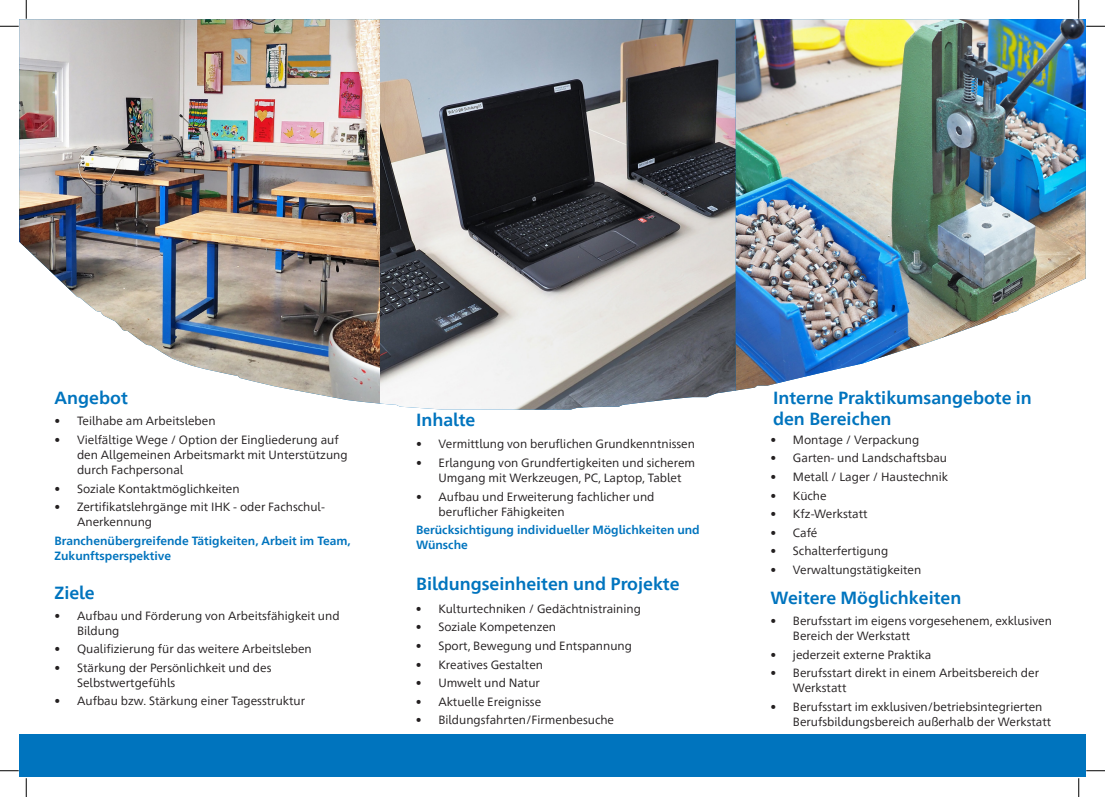
<style>
.page{position:relative;width:1105px;height:797px;background:#fff}
.page>*{position:absolute;margin:0;border:0;box-sizing:border-box;transform-origin:0 0}
.t1{font:700 17.5px "Frutiger Neue 1450 Pro";color:#0074be}
.t2{font:11.88px/15px "Frutiger Neue 1450 Pro";color:#231f20}
.t3{font:700 11.88px/15px "Frutiger Neue 1450 Pro";color:#0074be}
</style>
<div class="page">
<img style="left:19px;top:19px;width:361px;height:384px">
<img style="left:736px;top:19px;width:350px;height:371px">
<img style="left:380px;top:19px;width:356px;height:390px">
<div style="left:19px;top:734px;width:1067px;height:42px;background:#0074be"></div>
<svg style="left:0;top:25px;width:19px;height:2px"></svg>
<svg style="left:1086px;top:25px;width:19px;height:2px"></svg>
<svg style="left:0;top:770px;width:19px;height:1px"></svg>
<svg style="left:1086px;top:770px;width:19px;height:1px"></svg>
<svg style="left:25px;top:0;width:2px;height:19px"></svg>
<svg style="left:25px;top:778px;width:2px;height:19px"></svg>
<svg style="left:1078px;top:0;width:1px;height:19px"></svg>
<svg style="left:1078px;top:778px;width:1px;height:19px"></svg>
<h1 class="t1" style="left:55px;top:385px;width:75px">Angebot</h1>
<h1 class="t1" style="left:773px;top:385px;width:260px">Interne Praktikumsangebote in</h1>
<p class="t2" style="left:55px;top:413px;width:163px">• Teilhabe am Arbeitsleben</p>
<h1 class="t1" style="left:773px;top:406px;width:120px">den Bereichen</h1>
<p class="t2" style="left:77px;top:431px;width:272px;text-indent:-23px">• Vielfältige Wege / Option der Eingliederung auf den Allgemeinen Arbeitsmarkt mit Unterstützung durch Fachpersonal</p>
<p class="t2" style="left:55px;top:480px;width:187px">• Soziale Kontaktmöglichkeiten</p>
<p class="t2" style="left:77px;top:498px;width:249px;text-indent:-23px">• Zertifikatslehrgänge mit IHK - oder Fachschul-<br>Anerkennung</p>
<p class="t3" style="left:55px;top:532px;width:298px">Branchenübergreifende Tätigkeiten, Arbeit im Team,<br>Zukunftsperspektive</p>
<h1 class="t1" style="left:770px;top:585px;width:192px">Weitere Möglichkeiten</h1>
<h1 class="t1" style="left:416px;top:407px;width:61px">Inhalte</h1>
<p class="t2" style="left:416px;top:436px;width:280px">• Vermittlung von beruflichen Grundkenntnissen</p>
<p class="t2" style="left:439px;top:454px;width:258px;text-indent:-23px">• Erlangung von Grundfertigkeiten und sicherem<br>Umgang mit Werkzeugen, PC, Laptop, Tablet</p>
<p class="t2" style="left:439px;top:488px;width:217px;text-indent:-23px">• Aufbau und Erweiterung fachlicher und beruflicher Fähigkeiten</p>
<p class="t3" style="left:416px;top:521px;width:285px">Berücksichtigung individueller Möglichkeiten und<br>Wünsche</p>
<p class="t2" style="left:770px;top:431px;width:150px">• Montage / Verpackung</p>
<p class="t2" style="left:770px;top:450px;width:178px">• Garten- und Landschaftsbau</p>
<p class="t2" style="left:770px;top:468px;width:179px">• Metall / Lager / Haustechnik</p>
<p class="t2" style="left:770px;top:487px;width:58px">• Küche</p>
<p class="t2" style="left:770px;top:505px;width:99px">• Kfz-Werkstatt</p>
<p class="t2" style="left:770px;top:524px;width:49px">• Café</p>
<p class="t2" style="left:770px;top:542px;width:119px">• Schalterfertigung</p>
<p class="t2" style="left:770px;top:561px;width:152px">• Verwaltungstätigkeiten</p>
<h1 class="t1" style="left:416px;top:571px;width:265px">Bildungseinheiten und Projekte</h1>
<h1 class="t1" style="left:55px;top:580px;width:42px">Ziele</h1>
<p class="t2" style="left:77px;top:607px;width:264px;text-indent:-23px">• Aufbau und Förderung von Arbeitsfähigkeit und<br>Bildung</p>
<p class="t2" style="left:55px;top:640px;width:259px">• Qualifizierung für das weitere Arbeitsleben</p>
<p class="t2" style="left:77px;top:659px;width:196px;text-indent:-23px">• Stärkung der Persönlichkeit und des<br>Selbstwertgefühls</p>
<p class="t2" style="left:55px;top:692px;width:252px">• Aufbau bzw. Stärkung einer Tagesstruktur</p>
<p class="t2" style="left:416px;top:600px;width:227px">• Kulturtechniken / Gedächtnistraining</p>
<p class="t2" style="left:416px;top:619px;width:142px">• Soziale Kompetenzen</p>
<p class="t2" style="left:416px;top:637px;width:218px">• Sport, Bewegung und Entspannung</p>
<p class="t2" style="left:416px;top:656px;width:129px">• Kreatives Gestalten</p>
<p class="t2" style="left:416px;top:674px;width:126px">• Umwelt und Natur</p>
<p class="t2" style="left:416px;top:693px;width:127px">• Aktuelle Ereignisse</p>
<p class="t2" style="left:416px;top:711px;width:200px">• Bildungsfahrten/Firmenbesuche</p>
<p class="t2" style="left:793px;top:612px;width:260px;text-indent:-23px">• Berufsstart im eigens vorgesehenem, exklusiven<br>Bereich der Werkstatt</p>
<p class="t2" style="left:770px;top:646px;width:162px">• jederzeit externe Praktika</p>
<p class="t2" style="left:793px;top:664px;width:248px;text-indent:-23px">• Berufsstart direkt in einem Arbeitsbereich der<br>Werkstatt</p>
<p class="t2" style="left:793px;top:698px;width:260px;text-indent:-23px">• Berufsstart im exklusiven/betriebsintegrierten<br>Berufsbildungsbereich außerhalb der Werkstatt</p>
</div>
